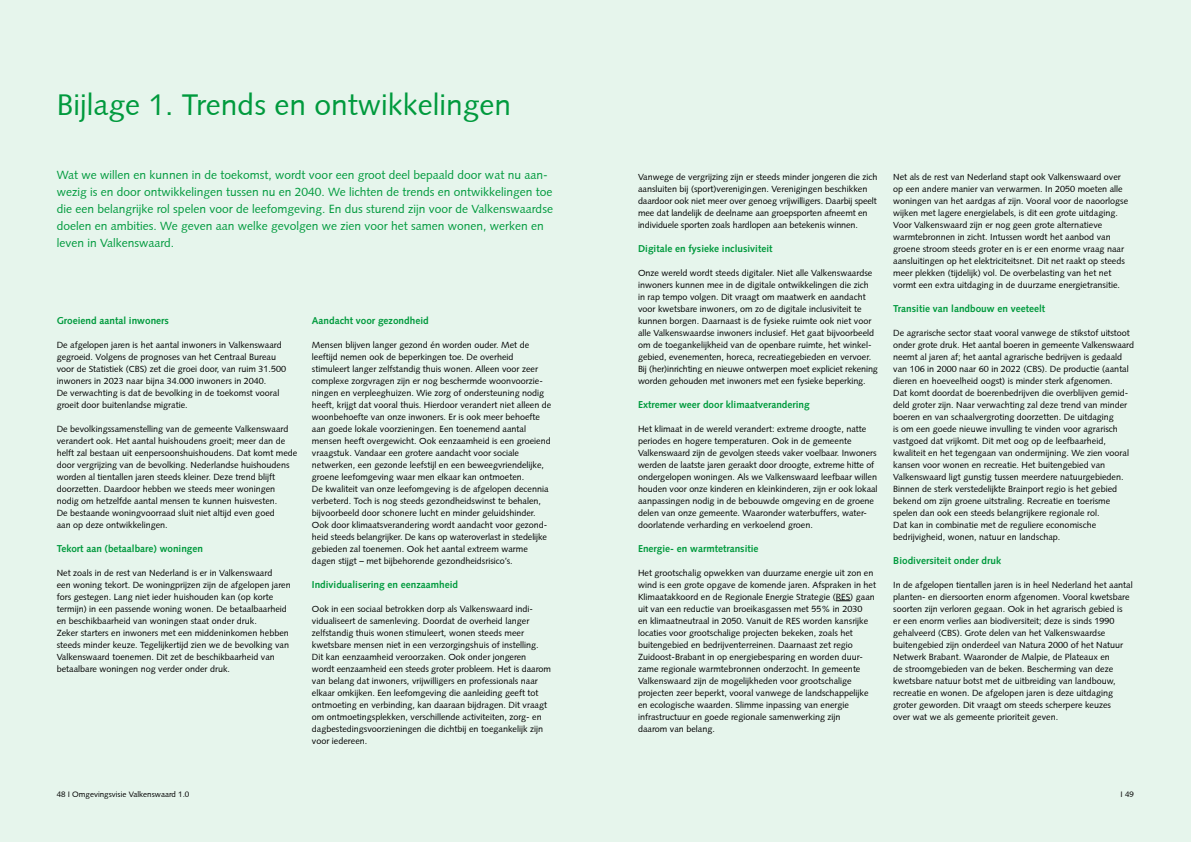
<style>
.page{position:relative;width:1191px;height:842px;background:#e6f5ec}
.page>*{position:absolute;margin:0;border:0;box-sizing:border-box;transform-origin:0 0}
.t1{font:30px "Syntax";color:#009a3d}
.Intro{font:12px/17px "Syntax";color:#009a3d}
.t2{font:700 10px "Syntax";color:#009a3d}
.t3{font:9px/12px "Syntax";color:#000}
.t4{font:8px "Syntax";color:#000}
</style>
<div class="page">
<svg style="left:836px;top:600px;width:14px;height:1px"></svg>
<h3 class="t1" style="left:57px;top:87px;width:456px">Bijlage 1. Trends en ontwikkelingen</h3>
<p class="Intro" style="left:57px;top:166px;width:498px">Wat we willen en kunnen in de toekomst, wordt voor een groot deel bepaald door wat nu aan&shy;wezig is en door ontwikkelingen tussen nu en 2040. We lichten de trends en ontwikkelingen toe die een belangrijke rol spelen voor de leefomgeving. En dus sturend zijn voor de Valkenswaardse doelen en ambities. We geven aan welke gevolgen we zien voor het samen wonen, werken en leven in Valkenswaard.</p>
<h6 class="t2" style="left:57px;top:315px;width:114px">Groeiend aantal inwoners</h6>
<p class="t3" style="left:57px;top:339px;width:227px">De afgelopen jaren is het aantal inwoners in Valkenswaard gegroeid. Volgens de prognoses van het Centraal Bureau</p>
<p class="t3" style="left:57px;top:363px;width:231px">voor de Statistiek (CBS) zet die groei door, van ruim 31.500 inwoners in 2023 naar bijna 34.000 inwoners in 2040.</p>
<p class="t3" style="left:57px;top:387px;width:224px">De verwachting is dat de bevolking in de toekomst vooral groeit door buitenlandse migratie.</p>
<p class="t3" style="left:57px;top:423px;width:242px">De bevolkingssamenstelling van de gemeente Valkenswaard verandert ook. Het aantal huishoudens groeit; meer dan de helft zal bestaan uit eenpersoonshuishoudens. Dat komt mede door vergrijzing van de bevolking. Nederlandse huishoudens worden al tientallen jaren steeds kleiner. Deze trend blijft doorzetten. Daardoor hebben we steeds meer woningen nodig om hetzelfde aantal mensen te kunnen huisvesten.</p>
<p class="t3" style="left:57px;top:507px;width:220px">De bestaande woningvoorraad sluit niet altijd even goed</p>
<p class="t3" style="left:57px;top:519px;width:113px">aan op deze ontwikkelingen.</p>
<h6 class="t2" style="left:57px;top:543px;width:148px">Tekort aan (betaalbare) woningen</h6>
<p class="t3" style="left:57px;top:567px;width:217px">Net zoals in de rest van Nederland is er in Valkenswaard</p>
<p class="t3" style="left:57px;top:579px;width:235px">een woning tekort. De woningprijzen zijn de afgelopen jaren fors gestegen. Lang niet ieder huishouden kan (op korte termijn) in een passende woning wonen. De betaalbaarheid en beschikbaarheid van woningen staat onder druk.</p>
<p class="t3" style="left:57px;top:627px;width:234px">Zeker starters en inwoners met een middeninkomen hebben steeds minder keuze. Tegelijkertijd zien we de bevolking van Valkenswaard toenemen. Dit zet de beschikbaarheid van betaalbare woningen nog verder onder druk.</p>
<h6 class="t2" style="left:312px;top:315px;width:118px">Aandacht voor gezondheid</h6>
<p class="t3" style="left:312px;top:339px;width:219px">Mensen blijven langer gezond én worden ouder. Met de leeftijd nemen ook de beperkingen toe. De overheid</p>
<p class="t3" style="left:312px;top:363px;width:241px">stimuleert langer zelfstandig thuis wonen. Alleen voor zeer complexe zorgvragen zijn er nog beschermde woonvoorzie&shy;ningen en verpleeghuizen. Wie zorg of ondersteuning nodig heeft, krijgt dat vooral thuis. Hierdoor verandert niet alleen de woonbehoefte van onze inwoners. Er is ook meer behoefte aan goede lokale voorzieningen. Een toenemend aantal mensen heeft overgewicht. Ook eenzaamheid is een groeiend vraagstuk. Vandaar een grotere aandacht voor sociale netwerken, een gezonde leefstijl en een beweegvriendelijke,</p>
<p class="t3" style="left:312px;top:471px;width:214px">groene leefomgeving waar men elkaar kan ontmoeten.</p>
<p class="t3" style="left:312px;top:483px;width:238px">De kwaliteit van onze leefomgeving is de afgelopen decennia verbeterd. Toch is nog steeds gezondheidswinst te behalen, bijvoorbeeld door schonere lucht en minder geluidshinder.<br>Ook door klimaatsverandering wordt aandacht voor gezond&shy;heid steeds belangrijker. De kans op wateroverlast in stedelijke gebieden zal toenemen. Ook het aantal extreem warme dagen stijgt – met bijbehorende gezondheidsrisico’s.</p>
<h6 class="t2" style="left:312px;top:579px;width:148px">Individualisering en eenzaamheid</h6>
<p class="t3" style="left:312px;top:603px;width:228px">Ook in een sociaal betrokken dorp als Valkenswaard indi&shy;vidualiseert de samenleving. Doordat de overheid langer zelfstandig thuis wonen stimuleert, wonen steeds meer kwetsbare mensen niet in een verzorgingshuis of instelling.</p>
<p class="t3" style="left:312px;top:651px;width:216px">Dit kan eenzaamheid veroorzaken. Ook onder jongeren</p>
<p class="t3" style="left:312px;top:663px;width:241px">wordt eenzaamheid een steeds groter probleem. Het is daarom van belang dat inwoners, vrijwilligers en professionals naar elkaar omkijken. Een leefomgeving die aanleiding geeft tot ontmoeting en verbinding, kan daaraan bijdragen. Dit vraagt om ontmoetingsplekken, verschillende activiteiten, zorg- en dagbestedingsvoorzieningen die dichtbij en toegankelijk zijn voor iedereen.</p>
<p class="t4" style="left:57px;top:789px;width:134px">48 I Omgevingsvisie Valkenswaard 1.0</p>
<p class="t3" style="left:638px;top:171px;width:241px">Vanwege de vergrijzing zijn er steeds minder jongeren die zich aansluiten bij (sport)verenigingen. Verenigingen beschikken daardoor ook niet meer over genoeg vrijwilligers. Daarbij speelt mee dat landelijk de deelname aan groepsporten afneemt en individuele sporten zoals hardlopen aan betekenis winnen.</p>
<h6 class="t2" style="left:638px;top:243px;width:136px">Digitale en fysieke inclusiviteit</h6>
<p class="t3" style="left:638px;top:267px;width:236px">Onze wereld wordt steeds digitaler. Niet alle Valkenswaardse inwoners kunnen mee in de digitale ontwikkelingen die zich</p>
<p class="t3" style="left:638px;top:291px;width:241px">in rap tempo volgen. Dit vraagt om maatwerk en aandacht voor kwetsbare inwoners, om zo de digitale inclusiviteit te kunnen borgen. Daarnaast is de fysieke ruimte ook niet voor alle Valkenswaardse inwoners inclusief. Het gaat bijvoorbeeld om de toegankelijkheid van de openbare ruimte, het winkel&shy;gebied, evenementen, horeca, recreatiegebieden en vervoer.<br>Bij (her)inrichting en nieuwe ontwerpen moet expliciet rekening worden gehouden met inwoners met een fysieke beperking.</p>
<h6 class="t2" style="left:638px;top:399px;width:173px">Extremer weer door klimaatverandering</h6>
<p class="t3" style="left:638px;top:423px;width:241px">Het klimaat in de wereld verandert: extreme droogte, natte periodes en hogere temperaturen. Ook in de gemeente Valkenswaard zijn de gevolgen steeds vaker voelbaar. Inwoners werden de laatste jaren geraakt door droogte, extreme hitte of ondergelopen woningen. Als we Valkenswaard leefbaar willen houden voor onze kinderen en kleinkinderen, zijn er ook lokaal aanpassingen nodig in de bebouwde omgeving en de groene delen van onze gemeente. Waaronder waterbuffers, water&shy;doorlatende verharding en verkoelend groen.</p>
<h6 class="t2" style="left:638px;top:543px;width:122px">Energie- en warmtetransitie</h6>
<p class="t3" style="left:638px;top:567px;width:239px">Het grootschalig opwekken van duurzame energie uit zon en wind is een grote opgave de komende jaren. Afspraken in het Klimaatakkoord en de Regionale Energie Strategie (RES) gaan uit van een reductie van broeikasgassen met 55% in 2030</p>
<p class="t3" style="left:638px;top:615px;width:232px">en klimaatneutraal in 2050. Vanuit de RES worden kansrijke locaties voor grootschalige projecten bekeken, zoals het buitengebied en bedrijventerreinen. Daarnaast zet regio Zuidoost-Brabant in op energiebesparing en worden duur-</p>
<p class="t3" style="left:638px;top:663px;width:232px">zame regionale warmtebronnen onderzocht. In gemeente Valkenswaard zijn de mogelijkheden voor grootschalige projecten zeer beperkt, vooral vanwege de landschappelijke en ecologische waarden. Slimme inpassing van energie infrastructuur en goede regionale samenwerking zijn</p>
<p class="t3" style="left:638px;top:723px;width:78px">daarom van belang.</p>
<p class="t3" style="left:893px;top:171px;width:229px">Net als de rest van Nederland stapt ook Valkenswaard over</p>
<p class="t3" style="left:893px;top:183px;width:236px">op een andere manier van verwarmen. In 2050 moeten alle woningen van het aardgas af zijn. Vooral voor de naoorlogse wijken met lagere energielabels, is dit een grote uitdaging.<br>Voor Valkenswaard zijn er nog geen grote alternatieve warmtebronnen in zicht. Intussen wordt het aanbod van groene stroom steeds groter en is er een enorme vraag naar aansluitingen op het elektriciteitsnet. Dit net raakt op steeds meer plekken (tijdelijk) vol. De overbelasting van het net vormt een extra uitdaging in de duurzame energietransitie.</p>
<h6 class="t2" style="left:893px;top:303px;width:153px">Transitie van landbouw en veeteelt</h6>
<p class="t3" style="left:893px;top:327px;width:242px">De agrarische sector staat vooral vanwege de stikstof uitstoot onder grote druk. Het aantal boeren in gemeente Valkenswaard neemt al jaren af; het aantal agrarische bedrijven is gedaald van 106 in 2000 naar 60 in 2022 (CBS). De productie (aantal dieren en hoeveelheid oogst) is minder sterk afgenomen.</p>
<p class="t3" style="left:893px;top:387px;width:236px;text-align:justify">Dat komt doordat de boerenbedrijven die overblijven gemid&shy;deld groter zijn. Naar verwachting zal deze trend van minder boeren en van schaalvergroting doorzetten. De uitdaging</p>
<p class="t3" style="left:893px;top:423px;width:237px">is om een goede nieuwe invulling te vinden voor agrarisch vastgoed dat vrijkomt. Dit met oog op de leefbaarheid, kwaliteit en het tegengaan van ondermijning. We zien vooral kansen voor wonen en recreatie. Het buitengebied van Valkenswaard ligt gunstig tussen meerdere natuurgebieden.<br>Binnen de sterk verstedelijkte Brainport regio is het gebied bekend om zijn groene uitstraling. Recreatie en toerisme spelen dan ook een steeds belangrijkere regionale rol.</p>
<p class="t3" style="left:893px;top:519px;width:204px">Dat kan in combinatie met de reguliere economische</p>
<p class="t3" style="left:893px;top:531px;width:169px">bedrijvigheid, wonen, natuur en landschap.</p>
<h6 class="t2" style="left:893px;top:555px;width:109px">Biodiversiteit onder druk</h6>
<p class="t3" style="left:893px;top:579px;width:241px">In de afgelopen tientallen jaren is in heel Nederland het aantal planten- en diersoorten enorm afgenomen. Vooral kwetsbare soorten zijn verloren gegaan. Ook in het agrarisch gebied is</p>
<p class="t3" style="left:893px;top:615px;width:231px">er een enorm verlies aan biodiversiteit; deze is sinds 1990 gehalveerd (CBS). Grote delen van het Valkenswaardse buitengebied zijn onderdeel van Natura 2000 of het Natuur Netwerk Brabant. Waaronder de Malpie, de Plateaux en</p>
<p class="t3" style="left:893px;top:663px;width:224px">de stroomgebieden van de beken. Bescherming van deze kwetsbare natuur botst met de uitbreiding van landbouw, recreatie en wonen. De afgelopen jaren is deze uitdaging groter geworden. Dit vraagt om steeds scherpere keuzes</p>
<p class="t3" style="left:893px;top:711px;width:167px">over wat we als gemeente prioriteit geven.</p>
<p class="t4" style="left:1120px;top:789px;width:15px">I 49</p>
</div>
